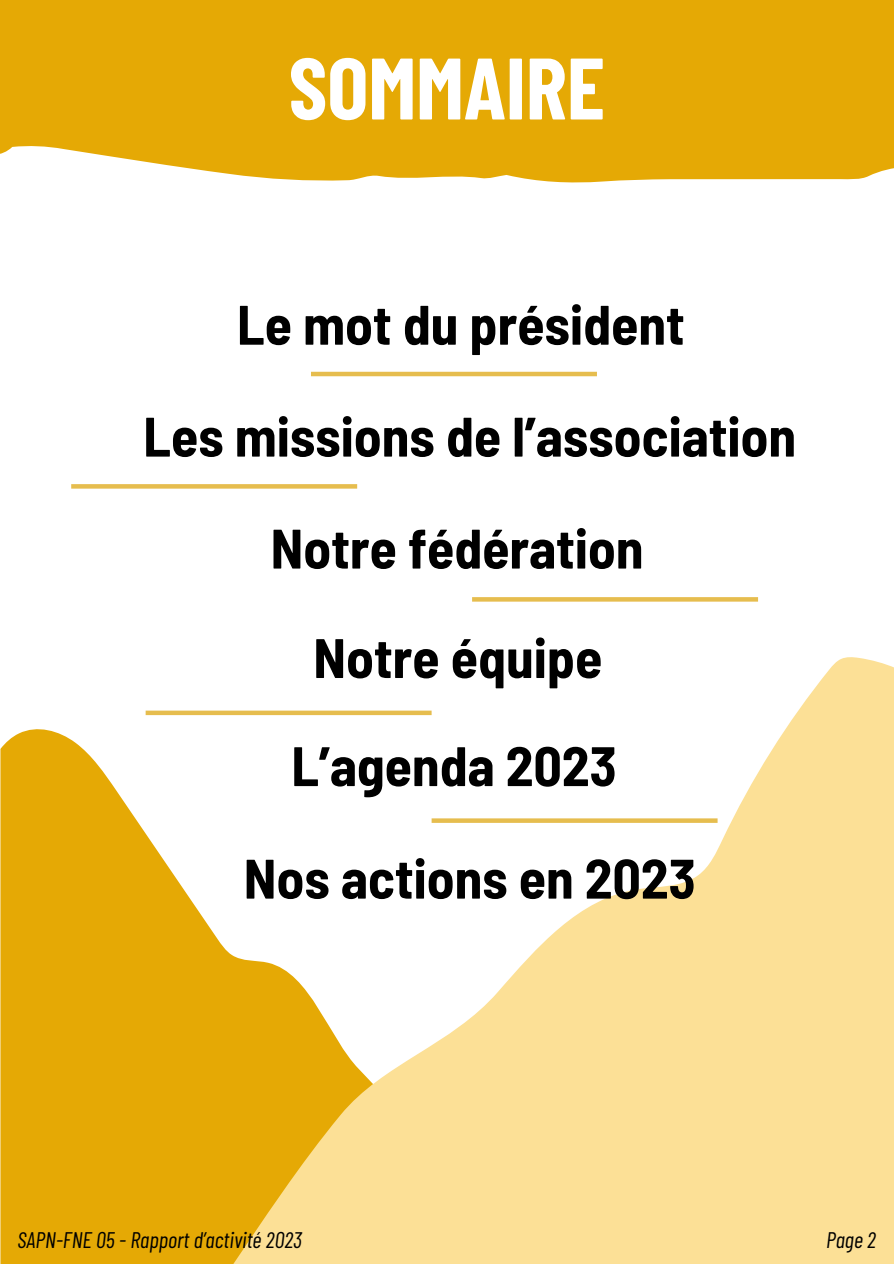
<style>
.page{position:relative;width:894px;height:1264px;background:#fff}
.page>*{position:absolute;margin:0;border:0;box-sizing:border-box;transform-origin:0 0}
.t1{font:700 87px "Barlow Condensed";color:#fff}
.t2{font:700 semi-condensed 55.5px "Barlow";color:#000}
.t3{font:italic 22.5px "Barlow Condensed";color:#000}
</style>
<div class="page">
<div style="left:0;top:0;width:893px;height:183px;background:#e5a905"></div>
<svg style="left:0;top:710px;width:226px;height:553px;fill:#e5a905"></svg>
<svg style="left:226px;top:657px;width:667px;height:606px;fill:#fce096"></svg>
<hr style="left:311px;top:372px;width:285px;height:4px;background:#e6bd4e">
<svg style="left:71px;top:484px;width:286px;height:4px"></svg>
<svg style="left:472px;top:597px;width:285px;height:4px"></svg>
<div style="left:146px;top:710px;width:285px;height:5px;background:#e6bd4e"></div>
<svg style="left:431px;top:818px;width:286px;height:4px"></svg>
<p class="t1" style="left:288px;top:32px;width:318px">SOMMAIRE</p>
<h1 class="t2" style="left:237px;top:289px;width:449px">Le mot du président</h1>
<h2 class="t2" style="left:143px;top:401px;width:654px">Les missions de l’association</h2>
<h2 class="t2" style="left:270px;top:513px;width:374px">Notre fédération</h2>
<h2 class="t2" style="left:313px;top:622px;width:290px">Notre équipe</h2>
<h2 class="t2" style="left:291px;top:730px;width:327px">L’agenda 2023</h2>
<h2 class="t2" style="left:244px;top:843px;width:453px">Nos actions en 2023</h2>
<h2 class="t3" style="left:18px;top:1225px;width:286px">SAPN-FNE 05 - Rapport d’activité 2023</h2>
<p class="t3" style="left:825px;top:1225px;width:51px">Page 2</p>
</div>
